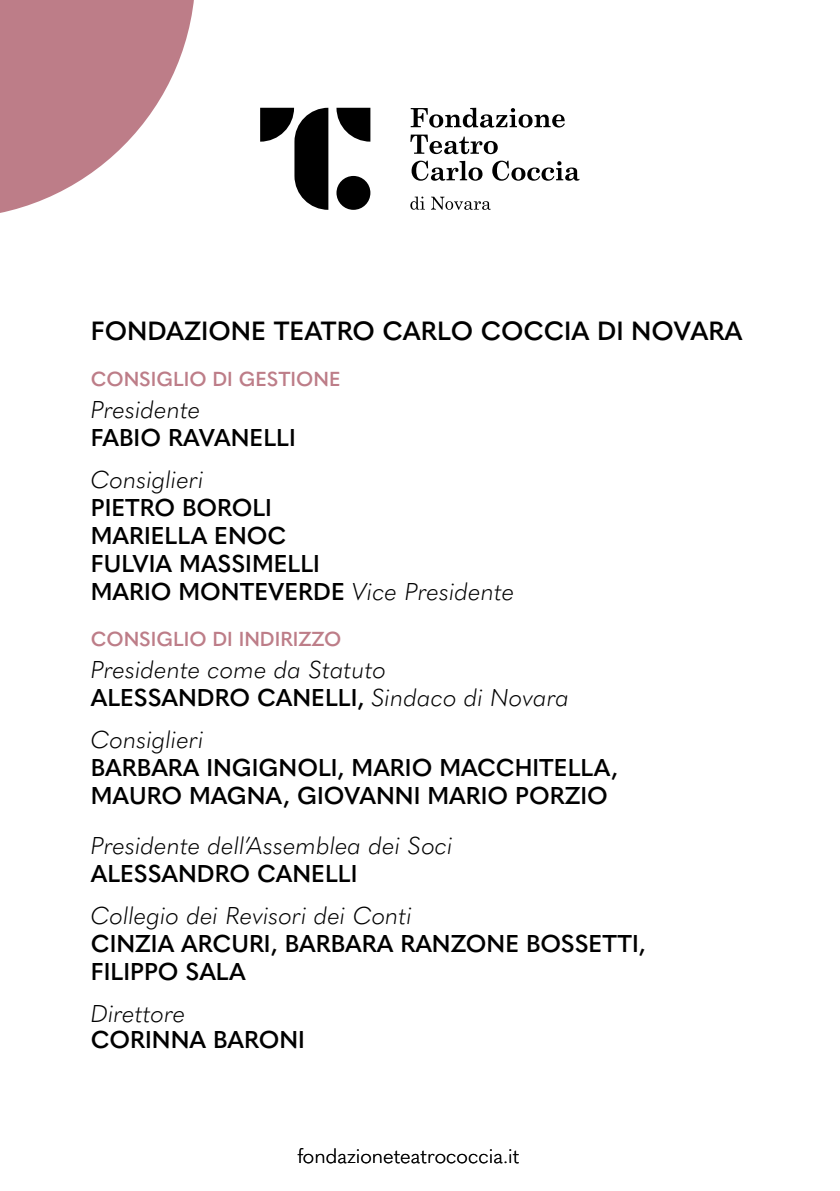
<style>
.page{position:relative;width:840px;height:1191px;background:#fff}
.page>*{position:absolute;margin:0;border:0;box-sizing:border-box;transform-origin:0 0}
.t1{font:600 26px "Quasimoda";color:#000}
.t2{font:600 24px/28px "Quasimoda";color:#000}
.t3{font:italic 300 24px/28px "Quasimoda";color:#000}
.t4{font:600 24px "Quasimoda";color:#000}
.t5{font:600 20px "Quasimoda";color:#bd7d88}
.t6{font:300 20px "Quasimoda";color:#000}
.s1{font-weight:300;font-style:italic}
.s2{font-weight:600;font-style:normal}
</style>
<div class="page">
<svg style="left:0;top:0;width:194px;height:213px;fill:#bd7d88"></svg>
<svg style="left:336px;top:108px;width:34px;height:34px"></svg>
<svg style="left:260px;top:108px;width:68px;height:102px"></svg>
<div style="left:336px;top:176px;width:34px;height:34px;background:#000;border-radius:50%"></div>
<svg style="left:410px;top:196px;width:14px;height:14px"></svg>
<svg style="left:431px;top:197px;width:59px;height:13px"></svg>
<svg style="left:410px;top:108px;width:154px;height:20px"></svg>
<svg style="left:410px;top:135px;width:87px;height:19px"></svg>
<svg style="left:411px;top:161px;width:71px;height:20px"></svg>
<svg style="left:492px;top:161px;width:87px;height:20px"></svg>
<p class="t1" style="left:91px;top:311px;width:653px">FONDAZIONE TEATRO CARLO COCCIA DI NOVARA</p>
<p class="t5" style="left:91px;top:363px;width:251px">CONSIGLIO DI GESTIONE</p>
<p class="t3" style="left:91px;top:394px;width:111px">Presidente</p>
<p class="t4" style="left:91px;top:419px;width:206px">FABIO RAVANELLI</p>
<p class="t3" style="left:91px;top:464px;width:114px">Consiglieri</p>
<p class="t2" style="left:91px;top:492px;width:425px">PIETRO BOROLI<br>MARIELLA ENOC<br>FULVIA MASSIMELLI<br>MARIO MONTEVERDE <span class="s1">Vice Presidente</span></p>
<p class="t5" style="left:91px;top:623px;width:252px">CONSIGLIO DI INDIRIZZO</p>
<p class="t3" style="left:91px;top:654px;width:480px">Presidente come da Statuto<br><span class="s2">ALESSANDRO CANELLI,</span> Sindaco di Novara</p>
<p class="t3" style="left:91px;top:724px;width:114px">Consiglieri</p>
<p class="t2" style="left:91px;top:752px;width:528px">BARBARA INGIGNOLI, MARIO MACCHITELLA,<br>MAURO MAGNA, GIOVANNI MARIO PORZIO</p>
<p class="t3" style="left:91px;top:830px;width:363px">Presidente dell’Assemblea dei Soci</p>
<p class="t2" style="left:91px;top:858px;width:268px">ALESSANDRO CANELLI</p>
<p class="t3" style="left:91px;top:900px;width:323px">Collegio dei Revisori dei Conti</p>
<p class="t2" style="left:91px;top:928px;width:556px">CINZIA ARCURI, BARBARA RANZONE BOSSETTI,<br>FILIPPO SALA</p>
<p class="t3" style="left:91px;top:998px;width:96px">Direttore</p>
<p class="t2" style="left:91px;top:1024px;width:215px">CORINNA BARONI</p>
<p class="t6" style="left:297px;top:1140px;width:223px">fondazioneteatrococcia.it</p>
</div>
